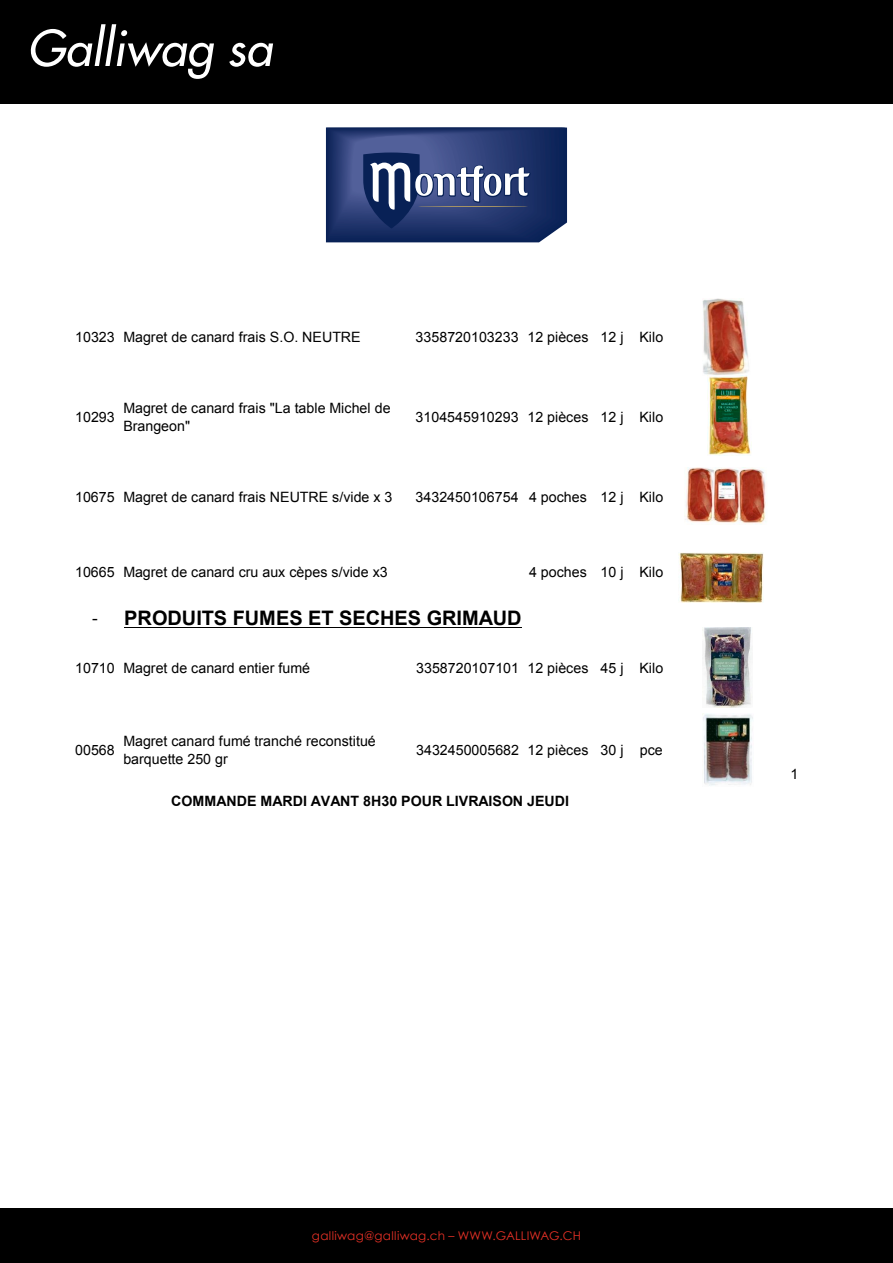
<style>
.page{position:relative;width:893px;height:1263px;background:#fff}
.page>*{position:absolute;margin:0;border:0;box-sizing:border-box;transform-origin:0 0}
.t1{font:700 19.95px "Arial";color:#000}
.t2{font:14.25px/17.7px "Arial";color:#000}
.t3{font:700 14.25px "Arial";color:#000}
.t4{font:12px "Century Gothic";letter-spacing:.025em;color:#e63126}
.s1{font-weight:400;font-size:17.1px}
</style>
<div class="page">
<div style="left:0;top:1209px;width:893px;height:54px;background:#000"></div>
<div style="left:0;top:0;width:893px;height:103px;background:#000"></div>
<svg style="left:30px;top:24px;width:243px;height:55px"></svg>
<hr style="left:124px;top:627px;width:398px;height:1px;background:#000">
<img style="left:702px;top:298px;width:47px;height:78px">
<img style="left:684px;top:468px;width:82px;height:56px">
<img style="left:678px;top:553px;width:86px;height:49px">
<img style="left:702px;top:627px;width:50px;height:80px">
<img style="left:702px;top:713px;width:51px;height:73px">
<img style="left:708px;top:376px;width:43px;height:79px">
<svg style="left:326px;top:127px;width:241px;height:116px;background:#384a7c"></svg>
<p class="t2" style="left:75px;top:329px;width:287px">10323 Magret de canard frais S.O. NEUTRE</p>
<p class="t2" style="left:416px;top:329px;width:249px">3358720103233 12 pièces 12 j Kilo</p>
<p class="t2" style="left:75px;top:408px;width:41px">10293</p>
<p class="t2" style="left:123px;top:399px;width:269px">Magret de canard frais "La table Michel de<br>Brangeon"</p>
<p class="t2" style="left:416px;top:408px;width:249px">3104545910293 12 pièces 12 j Kilo</p>
<p class="t2" style="left:75px;top:488px;width:319px">10675 Magret de canard frais NEUTRE s/vide x 3</p>
<p class="t2" style="left:416px;top:488px;width:249px">3432450106754 4 poches 12 j Kilo</p>
<p class="t2" style="left:75px;top:563px;width:314px">10665 Magret de canard cru aux cèpes s/vide x3</p>
<p class="t2" style="left:529px;top:563px;width:136px">4 poches 10 j Kilo</p>
<p class="t1" style="left:92px;top:604px;width:431px"><span class="s1">-</span> PRODUITS FUMES ET SECHES GRIMAUD</p>
<p class="t2" style="left:75px;top:659px;width:236px">10710 Magret de canard entier fumé</p>
<p class="t2" style="left:416px;top:659px;width:249px">3358720107101 12 pièces 45 j Kilo</p>
<p class="t2" style="left:75px;top:741px;width:41px">00568</p>
<p class="t2" style="left:123px;top:732px;width:254px">Magret canard fumé tranché reconstitué barquette 250 gr</p>
<p class="t2" style="left:416px;top:741px;width:248px">3432450005682 12 pièces 30 j pce</p>
<p class="t3" style="left:171px;top:792px;width:399px">COMMANDE MARDI AVANT 8H30 POUR LIVRAISON JEUDI</p>
<p class="t2" style="left:790px;top:765px;width:9px">1</p>
<p class="t4" style="left:312px;top:1228px;width:270px">galliwag@galliwag.ch – WWW.GALLIWAG.CH</p>
</div>
